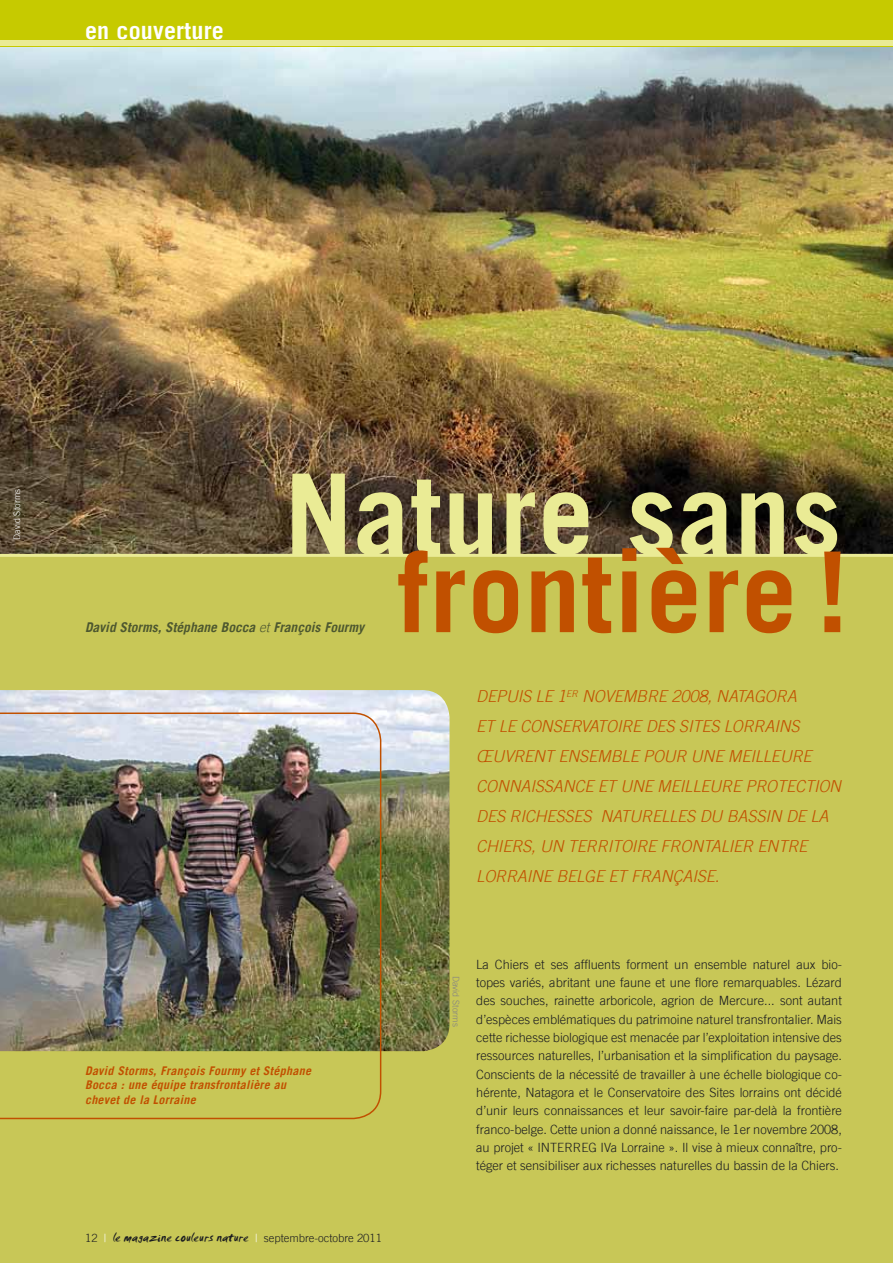
<style>
.page{position:relative;width:893px;height:1263px;background:#c8c757}
.page>*{position:absolute;margin:0;border:0;box-sizing:border-box;transform-origin:0 0}
.t1{font:700 111.6px "Trade Gothic";letter-spacing:.01em;color:#eaeb95}
.t2{font:700 111.6px "Trade Gothic";letter-spacing:.01em;color:#c15000}
.t3{font:700 24px "Trade Gothic";letter-spacing:.01em;color:#fff}
.t4{font:italic 300 16.5px "Trade Gothic";letter-spacing:-.01em;color:#c15000}
.t5{font:14.25px "Smudger Plain";color:#1b1c20}
.t6{font:italic 700 13.5px "Trade Gothic";color:#4d572f}
.t7{font:300 12.75px/18.3px "Trade Gothic";color:#1b1c20;text-align:justify}
.t8{font:italic 700 12px/14.4px "Trade Gothic";letter-spacing:.025em;color:#c15000}
.t9{font:300 9px "Trade Gothic";letter-spacing:.005em;color:#818084}
.t10{font:300 9px "Trade Gothic";letter-spacing:.005em;color:#fff}
.s1{font-weight:300}
.s2{font-family:"Trade Gothic";font-weight:300;font-size:11.25px}
</style>
<div class="page">
<img style="left:0;top:46px;width:893px;height:511px">
<div style="left:0;top:0;width:893px;height:46px;background:#c6ca00"></div>
<div style="left:0;top:41px;width:893px;height:5px;background:#eaeb95"></div>
<img style="left:0;top:690px;width:449px;height:361px">
<img style="left:0;top:712px;width:382px;height:408px">
<h2 class="t3" style="left:85px;top:15px;width:140px">en couverture</h2>
<p class="t10" style="left:12px;top:540px;width:52px;rotate:-90deg">David Storms</p>
<h1 class="t1" style="left:284px;top:446px;width:558px">Nature sans</h1>
<h1 class="t2" style="left:397px;top:524px;width:452px">frontière !</h1>
<p class="t6" style="left:85px;top:619px;width:281px">David Storms, Stéphane Bocca <span class="s1">ET</span> François Fourmy</p>
<p class="t8" style="left:85px;top:1063px;width:227px">David Storms, François Fourmy et Stéphane<br>Bocca : une équipe transfrontalière au chevet de la Lorraine</p>
<p class="t5" style="left:85px;top:1228px;width:298px"><span class="s2">12</span> <sub>|</sub> le magazine couleurs nature <sub>|</sub> <span class="s2">septembre-octobre 2011</span></p>
<p class="t4" style="left:476px;top:686px;width:21px">DEPUIS</p>
<p class="t4" style="left:536px;top:686px;width:59px">LE 1<sup>ER</sup> NOVEMBRE</p>
<p class="t4" style="left:671px;top:686px;width:68px">2008, NATAGORA</p>
<p class="t4" style="left:476px;top:716px;width:65px">ET LE CONSERVATOIRE</p>
<p class="t4" style="left:646px;top:716px;width:11px">DES</p>
<p class="t4" style="left:679px;top:716px;width:18px">SITES</p>
<p class="t4" style="left:724px;top:716px;width:11px">LORRAINS</p>
<p class="t4" style="left:476px;top:746px;width:28px">ŒUVRENT</p>
<p class="t4" style="left:558px;top:746px;width:12px">ENSEMBLE</p>
<p class="t4" style="left:643px;top:746px;width:12px">POUR</p>
<p class="t4" style="left:691px;top:746px;width:12px">UNE</p>
<p class="t4" style="left:728px;top:746px;width:11px">MEILLEURE</p>
<p class="t4" style="left:476px;top:776px;width:11px">CONNAISSANCE</p>
<p class="t4" style="left:598px;top:776px;width:35px">ET UNE</p>
<p class="t4" style="left:657px;top:776px;width:11px">MEILLEURE</p>
<p class="t4" style="left:745px;top:776px;width:11px">PROTECTION</p>
<p class="t4" style="left:476px;top:806px;width:11px">DES</p>
<p class="t4" style="left:509px;top:806px;width:11px">RICHESSES</p>
<p class="t4" style="left:600px;top:806px;width:11px">NATURELLES</p>
<p class="t4" style="left:700px;top:806px;width:38px">DU BASSIN</p>
<p class="t4" style="left:786px;top:806px;width:34px">DE LA</p>
<p class="t4" style="left:476px;top:836px;width:20px">CHIERS</p>
<p class="t4" style="left:531px;top:836px;width:47px">, UN TERRITOIRE</p>
<p class="t4" style="left:661px;top:836px;width:11px">FRONTALIER</p>
<p class="t4" style="left:758px;top:836px;width:11px">ENTRE</p>
<p class="t4" style="left:476px;top:866px;width:19px">LORRAINE</p>
<p class="t4" style="left:556px;top:866px;width:11px">BELGE</p>
<p class="t4" style="left:609px;top:866px;width:34px">ET FRAN</p>
<p class="t4" style="left:672px;top:866px;width:20px">ÇAISE</p>
<p class="t4" style="left:715px;top:866px;width:6px">.</p>
<p class="t9" style="left:461px;top:976px;width:52px;rotate:90deg">David Storms</p>
<p class="t7" style="left:476px;top:955px;width:367px">La Chiers et ses affluents forment un ensemble naturel aux bio&shy;topes variés, abritant une faune et une flore remarquables. Lézard des souches, rainette arboricole, agrion de Mercure... sont autant d’espèces emblématiques du patrimoine naturel transfrontalier. Mais cette richesse biologique est menacée par l’exploitation intensive des ressources naturelles, l’urbanisation et la simplification du paysage.<br>Conscients de la nécessité de travailler à une échelle biologique co&shy;hérente, Natagora et le Conservatoire des Sites lorrains ont décidé d’unir leurs connaissances et leur savoir-faire par-delà la frontière franco-belge. Cette union a donné naissance, le 1er novembre 2008, au projet « INTERREG IVa Lorraine ». Il vise à mieux connaître, pro&shy;téger et sensibiliser aux richesses naturelles du bassin de la Chiers.</p>
</div>
